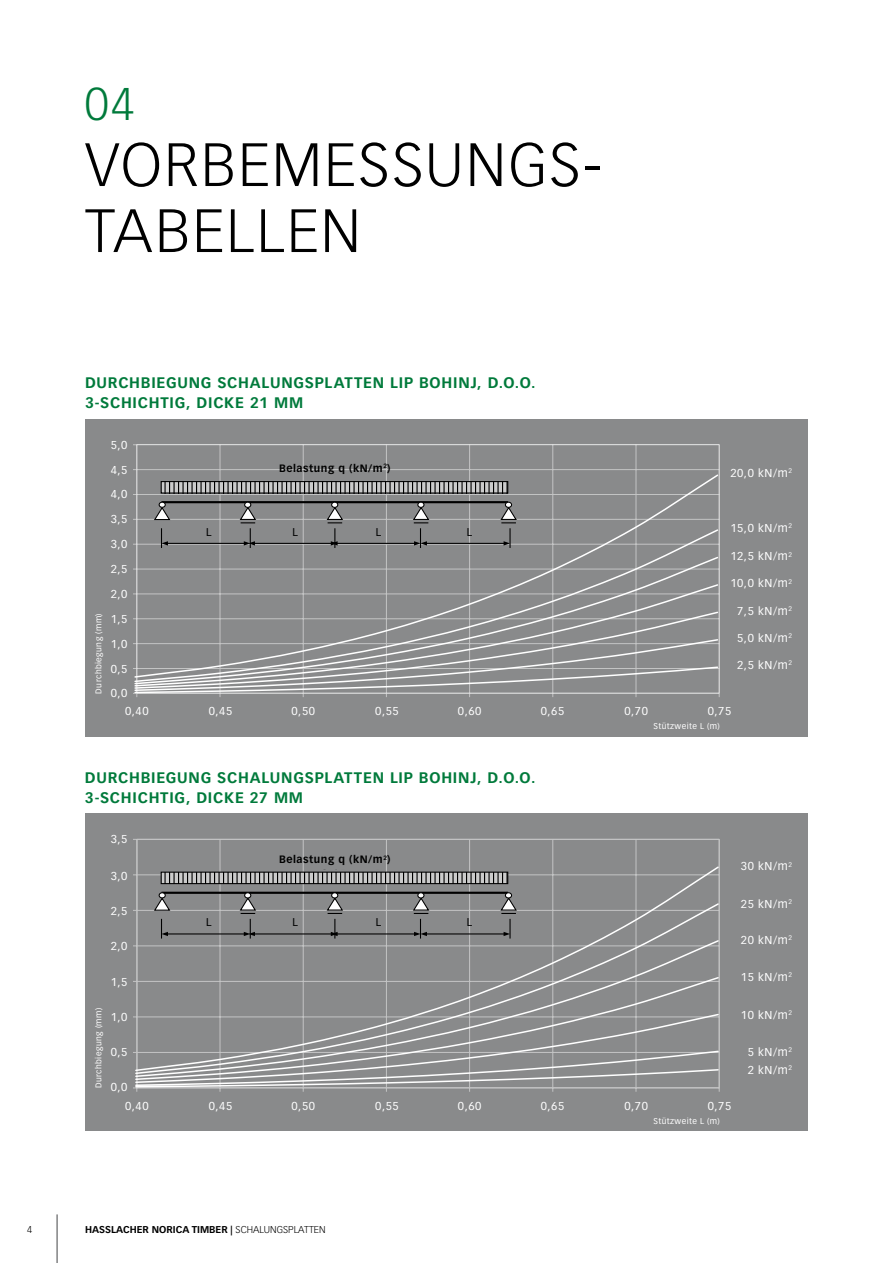
<style>
.page{position:relative;width:893px;height:1263px;background:#fff}
.page>*{position:absolute;margin:0;border:0;box-sizing:border-box;transform-origin:0 0}
.t1{font:300 60px/66px "Vectora LT Pro";letter-spacing:.035em;color:#000}
.t2{font:300 45px "Vectora LT Pro";color:#007a3b}
.t3{font:700 15px/20.2px "Vectora LT Pro";letter-spacing:.05em;color:#007a3b}
.t4{font:11.25px/17.7px "Vectora LT Pro";letter-spacing:.05em;color:#fff}
.t5{font:10.8px "Tahoma";color:#000}
.t6{font:700 10.5px "Vectora LT Pro";letter-spacing:.05em;color:#000}
.t7{font:700 9.75px "Vectora LT Pro";color:#000}
.t8{font:300 9.75px "Vectora LT Pro";color:#000}
.t9{font:8.25px "Vectora LT Pro";letter-spacing:.05em;color:#fff}
.t10{font:700 6.15px "Vectora LT Pro";color:#000}
.s1{font-size:10.5px}
.s2{font-weight:300}
</style>
<div class="page">
<div style="left:85px;top:419px;width:723px;height:318px;background:#898a8b"></div>
<hr style="left:137px;top:444px;width:582px;height:1px;background:#fff">
<hr style="left:137px;top:469px;width:582px;height:1px;background:#fff">
<hr style="left:719px;top:445px;width:1px;height:248px;background:#fff">
<hr style="left:636px;top:445px;width:1px;height:248px;background:#fff">
<hr style="left:552px;top:445px;width:1px;height:248px;background:#fff">
<hr style="left:469px;top:445px;width:1px;height:248px;background:#fff">
<hr style="left:386px;top:445px;width:1px;height:248px;background:#fff">
<hr style="left:303px;top:445px;width:1px;height:248px;background:#fff">
<hr style="left:220px;top:445px;width:1px;height:248px;background:#fff">
<hr style="left:136px;top:445px;width:1px;height:248px;background:#fff">
<svg style="left:133px;top:473px;width:586px;height:221px"></svg>
<hr style="left:162px;top:501px;width:346px;height:2px;background:#000">
<svg style="left:153px;top:502px;width:18px;height:19px"></svg>
<div style="left:159px;top:502px;width:7px;height:6px;border:1px solid #000;border-radius:50%"></div>
<svg style="left:500px;top:502px;width:17px;height:21px"></svg>
<hr style="left:165px;top:543px;width:82px;height:1px;background:#000">
<hr style="left:252px;top:543px;width:82px;height:1px;background:#000">
<hr style="left:334px;top:543px;width:83px;height:1px;background:#000">
<hr style="left:424px;top:543px;width:83px;height:1px;background:#000">
<svg style="left:504px;top:541px;width:5px;height:4px"></svg>
<svg style="left:161px;top:528px;width:7px;height:20px"></svg>
<svg style="left:326px;top:502px;width:18px;height:46px"></svg>
<svg style="left:239px;top:502px;width:18px;height:46px"></svg>
<svg style="left:412px;top:502px;width:18px;height:46px"></svg>
<hr style="left:509px;top:528px;width:2px;height:20px;background:#000">
<svg style="left:163px;top:483px;width:343px;height:8px;background:#989898"></svg>
<div style="left:161px;top:481px;width:347px;height:12px;border:1px solid #000"></div>
<div style="left:85px;top:813px;width:723px;height:318px;background:#898a8b"></div>
<hr style="left:636px;top:839px;width:1px;height:249px;background:#fff">
<hr style="left:552px;top:839px;width:1px;height:249px;background:#fff">
<hr style="left:469px;top:839px;width:1px;height:249px;background:#fff">
<hr style="left:386px;top:839px;width:1px;height:249px;background:#fff">
<hr style="left:303px;top:839px;width:1px;height:249px;background:#fff">
<hr style="left:220px;top:839px;width:1px;height:249px;background:#fff">
<hr style="left:136px;top:839px;width:1px;height:249px;background:#fff">
<svg style="left:134px;top:865px;width:586px;height:223px"></svg>
<hr style="left:162px;top:892px;width:346px;height:2px;background:#000">
<svg style="left:153px;top:893px;width:18px;height:18px"></svg>
<div style="left:159px;top:892px;width:7px;height:6px;border:1px solid #000;border-radius:50%"></div>
<div style="left:244px;top:892px;width:7px;height:6px;border:1px solid #000;border-radius:50%"></div>
<div style="left:331px;top:892px;width:7px;height:6px;border:1px solid #000;border-radius:50%"></div>
<div style="left:417px;top:892px;width:7px;height:6px;border:1px solid #000;border-radius:50%"></div>
<div style="left:505px;top:892px;width:7px;height:6px;border:1px solid #000;border-radius:50%"></div>
<hr style="left:165px;top:933px;width:82px;height:1px;background:#000">
<hr style="left:252px;top:933px;width:82px;height:1px;background:#000">
<hr style="left:334px;top:933px;width:83px;height:1px;background:#000">
<hr style="left:424px;top:933px;width:83px;height:1px;background:#000">
<svg style="left:161px;top:919px;width:7px;height:19px"></svg>
<svg style="left:326px;top:893px;width:18px;height:45px"></svg>
<svg style="left:239px;top:893px;width:18px;height:45px"></svg>
<svg style="left:412px;top:893px;width:18px;height:45px"></svg>
<svg style="left:500px;top:893px;width:17px;height:45px"></svg>
<svg style="left:163px;top:874px;width:343px;height:8px;background:#989898"></svg>
<div style="left:161px;top:872px;width:347px;height:12px;border:1px solid #000"></div>
<hr style="left:57px;top:1214px;width:1px;height:49px;background:#58595b">
<h2 class="t2" style="left:85px;top:77px;width:51px">04</h2>
<h1 class="t1" style="left:85px;top:132px;width:519px">VORBEMESSUNGS-<br>TABELLEN</h1>
<h3 class="t3" style="left:85px;top:372px;width:452px">DURCHBIEGUNG SCHALUNGSPLATTEN LIP BOHINJ, D.O.O.<br>3-SCHICHTIG, DICKE 21 MM</h3>
<p class="t4" style="left:111px;top:436px;width:18px">5,0</p>
<p class="t4" style="left:111px;top:461px;width:18px">4,5</p>
<p class="t4" style="left:111px;top:485px;width:18px">4,0</p>
<p class="t4" style="left:111px;top:510px;width:18px">3,5</p>
<p class="t4" style="left:111px;top:535px;width:18px">3,0</p>
<p class="t4" style="left:111px;top:560px;width:18px">2,5</p>
<p class="t4" style="left:111px;top:585px;width:18px">2,0</p>
<p class="t4" style="left:111px;top:610px;width:18px">1,5</p>
<p class="t4" style="left:111px;top:635px;width:18px">1,0</p>
<p class="t4" style="left:111px;top:660px;width:18px">0,5</p>
<p class="t4" style="left:125px;top:685px;width:25px;text-indent:-14px">0,0<br>0,40</p>
<p class="t6" style="left:279px;top:462px;width:113px">Belastung q (kN/m<sup>2</sup>)</p>
<p class="t5" style="left:282px;top:465px;width:100px">Belastung q [kN/m²]</p>
<p class="t4" style="left:730px;top:464px;width:63px">20,0 kN/m<sup>2</sup></p>
<p class="t4" style="left:730px;top:519px;width:63px">15,0 kN/m<sup>2</sup></p>
<p class="t4" style="left:730px;top:547px;width:63px">12,5 kN/m<sup>2</sup></p>
<p class="t4" style="left:730px;top:575px;width:63px">10,0 kN/m<sup>2</sup></p>
<p class="t4" style="left:737px;top:602px;width:56px">7,5 kN/m<sup>2</sup></p>
<p class="t4" style="left:737px;top:629px;width:56px">5,0 kN/m<sup>2</sup></p>
<p class="t4" style="left:737px;top:656px;width:56px">2,5 kN/m<sup>2</sup></p>
<p class="t5" style="left:206px;top:524px;width:7px">L</p>
<p class="t5" style="left:292px;top:524px;width:7px">L</p>
<p class="t5" style="left:376px;top:524px;width:7px">L</p>
<p class="t5" style="left:467px;top:524px;width:7px">L</p>
<p class="t9" style="left:94px;top:693px;width:82px;rotate:-90deg">Durchbiegung (mm)</p>
<p class="t4" style="left:209px;top:702px;width:25px">0,45</p>
<p class="t4" style="left:291px;top:702px;width:25px">0,50</p>
<p class="t4" style="left:375px;top:702px;width:25px">0,55</p>
<p class="t4" style="left:458px;top:702px;width:25px">0,60</p>
<p class="t4" style="left:541px;top:702px;width:25px">0,65</p>
<p class="t4" style="left:624px;top:702px;width:25px">0,70</p>
<p class="t4" style="left:708px;top:702px;width:25px">0,75</p>
<p class="t9" style="left:653px;top:721px;width:68px">Stützweite L (m)</p>
<h3 class="t3" style="left:85px;top:767px;width:452px">DURCHBIEGUNG SCHALUNGSPLATTEN LIP BOHINJ, D.O.O.<br>3-SCHICHTIG, DICKE 27 MM</h3>
<p class="t4" style="left:111px;top:831px;width:18px">3,5</p>
<p class="t4" style="left:111px;top:867px;width:18px">3,0</p>
<p class="t4" style="left:111px;top:902px;width:18px">2,5</p>
<p class="t4" style="left:111px;top:937px;width:18px">2,0</p>
<p class="t4" style="left:111px;top:973px;width:18px">1,5</p>
<p class="t4" style="left:111px;top:1008px;width:18px">1,0</p>
<p class="t4" style="left:111px;top:1043px;width:18px">0,5</p>
<p class="t4" style="left:125px;top:1077px;width:25px;line-height:18.8px;text-indent:-14px">0,0<br>0,40</p>
<p class="t9" style="left:94px;top:1088px;width:82px;rotate:-90deg">Durchbiegung (mm)</p>
<p class="t6" style="left:279px;top:853px;width:105px">Belastung q (kN/m</p>
<p class="t5" style="left:282px;top:855px;width:100px">Belastung q [kN/m²]</p>
<p class="t10" style="left:383px;top:854px;width:9px">2<span class="s1">)</span></p>
<p class="t5" style="left:206px;top:915px;width:7px">L</p>
<p class="t5" style="left:292px;top:915px;width:7px">L</p>
<p class="t5" style="left:376px;top:915px;width:7px">L</p>
<p class="t5" style="left:467px;top:915px;width:7px">L</p>
<p class="t4" style="left:741px;top:857px;width:53px">30 kN/m<sup>2</sup></p>
<p class="t4" style="left:741px;top:895px;width:53px">25 kN/m<sup>2</sup></p>
<p class="t4" style="left:741px;top:931px;width:53px">20 kN/m<sup>2</sup></p>
<p class="t4" style="left:741px;top:968px;width:53px">15 kN/m<sup>2</sup></p>
<p class="t4" style="left:741px;top:1006px;width:53px">10 kN/m<sup>2</sup></p>
<p class="t4" style="left:748px;top:1043px;width:46px">5 kN/m<sup>2<br></sup>2 kN/m<sup>2</sup></p>
<p class="t4" style="left:209px;top:1097px;width:25px">0,45</p>
<p class="t4" style="left:291px;top:1097px;width:25px">0,50</p>
<p class="t4" style="left:375px;top:1097px;width:25px">0,55</p>
<p class="t4" style="left:458px;top:1097px;width:25px">0,60</p>
<p class="t4" style="left:541px;top:1097px;width:25px">0,65</p>
<p class="t4" style="left:624px;top:1097px;width:25px">0,70</p>
<p class="t4" style="left:708px;top:1097px;width:25px">0,75</p>
<p class="t9" style="left:653px;top:1116px;width:68px">Stützweite L (m)</p>
<p class="t8" style="left:27px;top:1224px;width:7px">4</p>
<p class="t7" style="left:85px;top:1224px;width:242px">HASSLACHER NORICA TIMBER | <span class="s2">SCHALUNGSPLATTEN</span></p>
</div>
